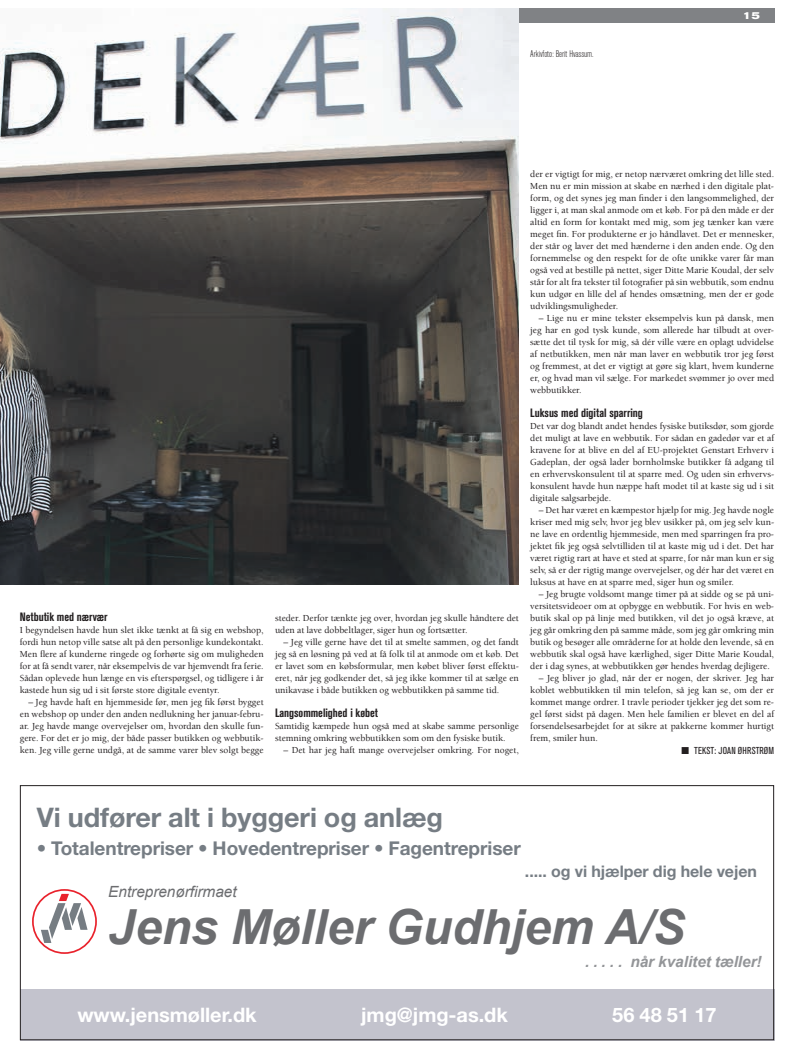
<style>
.page{position:relative;width:794px;height:1049px;background:#fff}
.page>*{position:absolute;margin:0;border:0;box-sizing:border-box;transform-origin:0 0}
.t1{font:italic 700 48.4px "Arial";letter-spacing:-.005em;color:#6c6d70}
.t2{font:700 27px "Helvetica Neue LT Std";letter-spacing:-.005em;color:#767d84}
.t3{font:700 20px "Helvetica Neue LT Std";letter-spacing:-.005em;color:#fff}
.t4{font:700 19px "Helvetica Neue LT Std";letter-spacing:-.005em;color:#767d84}
.t5{font:700 16px "Helvetica Neue LT Std";letter-spacing:-.005em;color:#767d84}
.t6{font:italic 700 15.4px "Arial";letter-spacing:-.005em;color:#939598}
.t7{font:italic 15.4px "Arial";letter-spacing:-.005em;color:#6c6d70}
.t8{font:700 condensed 12px "Akzidenz Grotesk BE";letter-spacing:-.005em;color:#231f20}
.t9{font:condensed 10px "Akzidenz Grotesk BE";letter-spacing:.02em;color:#231f20}
.t10{font:700 expanded 10px "Akzidenz Grotesk BE";color:#fff}
.t11{font:500 9.5px/12px "Berkeley";letter-spacing:-.005em;color:#231f20;text-align:justify}
.t12{font:300 condensed 9.5px "Akzidenz Grotesk BE";letter-spacing:-.005em;color:#231f20}
</style>
<div class="page">
<svg style="left:32px;top:889px;width:65px;height:65px"></svg>
<div style="left:20px;top:989px;width:754px;height:51px;background:#c3c3cd"></div>
<div style="left:20px;top:785px;width:754px;height:255px;border:1px solid #231f20"></div>
<div style="left:0;top:9px;width:774px;height:14px;background:#808285"></div>
<img style="left:0;top:9px;width:519px;height:576px">
<p class="t12" style="left:530px;top:48px;width:65px">Arkivfoto: Berit Hvassum.</p>
<p class="t10" style="left:743px;top:10px;width:19px">15</p>
<p class="t8" style="left:20px;top:609px;width:89px">Netbutik med nærvær</p>
<p class="t11" style="left:20px;top:624px;width:245px">I begyndelsen havde hun slet ikke tænkt at få sig en webshop, fordi hun netop ville satse alt på den personlige kundekontakt.<br>Men flere af kunderne ringede og forhørte sig om muligheden for at få sendt varer, når eksempelvis de var hjemvendt fra ferie.<br>Sådan oplevede hun længe en vis efterspørgsel, og tidligere i år kastede hun sig ud i sit første store digitale eventyr.</p>
<p class="t11" style="left:20px;top:696px;width:245px;text-indent:9px">– Jeg havde haft en hjemmeside før, men jeg fik først bygget en webshop op under den anden nedlukning her januar-febru&shy;ar. Jeg havde mange overvejelser om, hvordan den skulle fun&shy;gere. For det er jo mig, der både passer butikken og webbutik&shy;ken. Jeg ville gerne undgå, at de samme varer blev solgt begge</p>
<p class="t11" style="left:275px;top:612px;width:245px">steder. Derfor tænkte jeg over, hvordan jeg skulle håndtere det uden at lave dobbeltlager, siger hun og fortsætter.</p>
<p class="t11" style="left:275px;top:636px;width:245px;text-indent:9px">– Jeg ville gerne have det til at smelte sammen, og det fandt jeg så en løsning på ved at få folk til at anmode om et køb. Det er lavet som en købsformular, men købet bliver først effektu&shy;eret, når jeg godkender det, så jeg ikke kommer til at sælge en unikavase i både butikken og webbutikken på samme tid.</p>
<p class="t8" style="left:275px;top:705px;width:104px">Langsommelighed i købet</p>
<p class="t11" style="left:275px;top:720px;width:245px">Samtidig kæmpede hun også med at skabe samme personlige stemning omkring webbutikken som om den fysiske butik.</p>
<p class="t11" style="left:283px;top:744px;width:237px">– Det har jeg haft mange overvejelser omkring. For noget,</p>
<p class="t11" style="left:530px;top:168px;width:245px">der er vigtigt for mig, er netop nærværet omkring det lille sted.<br>Men nu er min mission at skabe en nærhed i den digitale plat&shy;form, og det synes jeg man finder i den langsommelighed, der ligger i, at man skal anmode om et køb. For på den måde er der altid en form for kontakt med mig, som jeg tænker kan være meget fin. For produkterne er jo håndlavet. Det er mennesker, der står og laver det med hænderne i den anden ende. Og den fornemmelse og den respekt for de ofte unikke varer får man også ved at bestille på nettet, siger Ditte Marie Koudal, der selv står for alt fra tekster til fotografier på sin webbutik, som endnu kun udgør en lille del af hendes omsætning, men der er gode udviklingsmuligheder.</p>
<p class="t11" style="left:530px;top:312px;width:245px;text-indent:9px">– Lige nu er mine tekster eksempelvis kun på dansk, men jeg har en god tysk kunde, som allerede har tilbudt at over&shy;sætte det til tysk for mig, så dér ville være en oplagt udvidelse af netbutikken, men når man laver en webbutik tror jeg først og fremmest, at det er vigtigt at gøre sig klart, hvem kunderne er, og hvad man vil sælge. For markedet svømmer jo over med webbutikker.</p>
<p class="t8" style="left:530px;top:405px;width:114px">Luksus med digital sparring</p>
<p class="t11" style="left:530px;top:420px;width:245px">Det var dog blandt andet hendes fysiske butiksdør, som gjorde det muligt at lave en webbutik. For sådan en gadedør var et af kravene for at blive en del af EU-projektet Genstart Erhverv i Gadeplan, der også lader bornholmske butikker få adgang til en erhvervskonsulent til at sparre med. Og uden sin erhvervs&shy;konsulent havde hun næppe haft modet til at kaste sig ud i sit digitale salgsarbejde.</p>
<p class="t11" style="left:530px;top:504px;width:245px;text-indent:9px">– Det har været en kæmpestor hjælp for mig. Jeg havde nogle kriser med mig selv, hvor jeg blev usikker på, om jeg selv kun&shy;ne lave en ordentlig hjemmeside, men med sparringen fra pro&shy;jektet fik jeg også selvtilliden til at kaste mig ud i det. Det har været rigtig rart at have et sted at sparre, for når man kun er sig selv, så er der rigtig mange overvejelser, og dér har det været en luksus at have en at sparre med, siger hun og smiler.</p>
<p class="t11" style="left:530px;top:588px;width:245px;text-indent:9px">– Jeg brugte voldsomt mange timer på at sidde og se på uni&shy;versitetsvideoer om at opbygge en webbutik. For hvis en web&shy;butik skal op på linje med butikken, vil det jo også kræve, at jeg går omkring den på samme måde, som jeg går omkring min butik og besøger alle områderne for at holde den levende, så en webbutik skal også have kærlighed, siger Ditte Marie Koudal, der i dag synes, at webbutikken gør hendes hverdag dejligere.</p>
<p class="t11" style="left:530px;top:672px;width:245px;text-indent:9px">– Jeg bliver jo glad, når der er nogen, der skriver. Jeg har koblet webbutikken til min telefon, så jeg kan se, om der er kommet mange ordrer. I travle perioder tjekker jeg det som re&shy;gel først sidst på dagen. Men hele familien er blevet en del af forsendelsesarbejdet for at sikre at pakkerne kommer hurtigt frem, smiler hun.</p>
<p class="t9" style="left:681px;top:745px;width:94px">■ TEKST: JOAN ØHRSTRØM</p>
<h2 class="t2" style="left:37px;top:801px;width:408px">Vi udfører alt i byggeri og anlæg</h2>
<h3 class="t4" style="left:37px;top:836px;width:485px">• Totalentrepriser • Hovedentrepriser • Fagentrepriser</h3>
<h3 class="t5" style="left:525px;top:861px;width:234px">..... og vi hjælper dig hele vejen</h3>
<h3 class="t7" style="left:108px;top:881px;width:130px">Entreprenørfirmaet</h3>
<h1 class="t1" style="left:108px;top:896px;width:578px">Jens Møller Gudhjem A/S</h1>
<h3 class="t6" style="left:585px;top:952px;width:178px">. . . . . når kvalitet tæller!</h3>
<h3 class="t3" style="left:77px;top:1002px;width:181px">www.jensmøller.dk</h3>
<h3 class="t3" style="left:361px;top:1002px;width:148px">jmg@jmg-as.dk</h3>
<h3 class="t3" style="left:612px;top:1002px;width:106px">56 48 51 17</h3>
</div>
